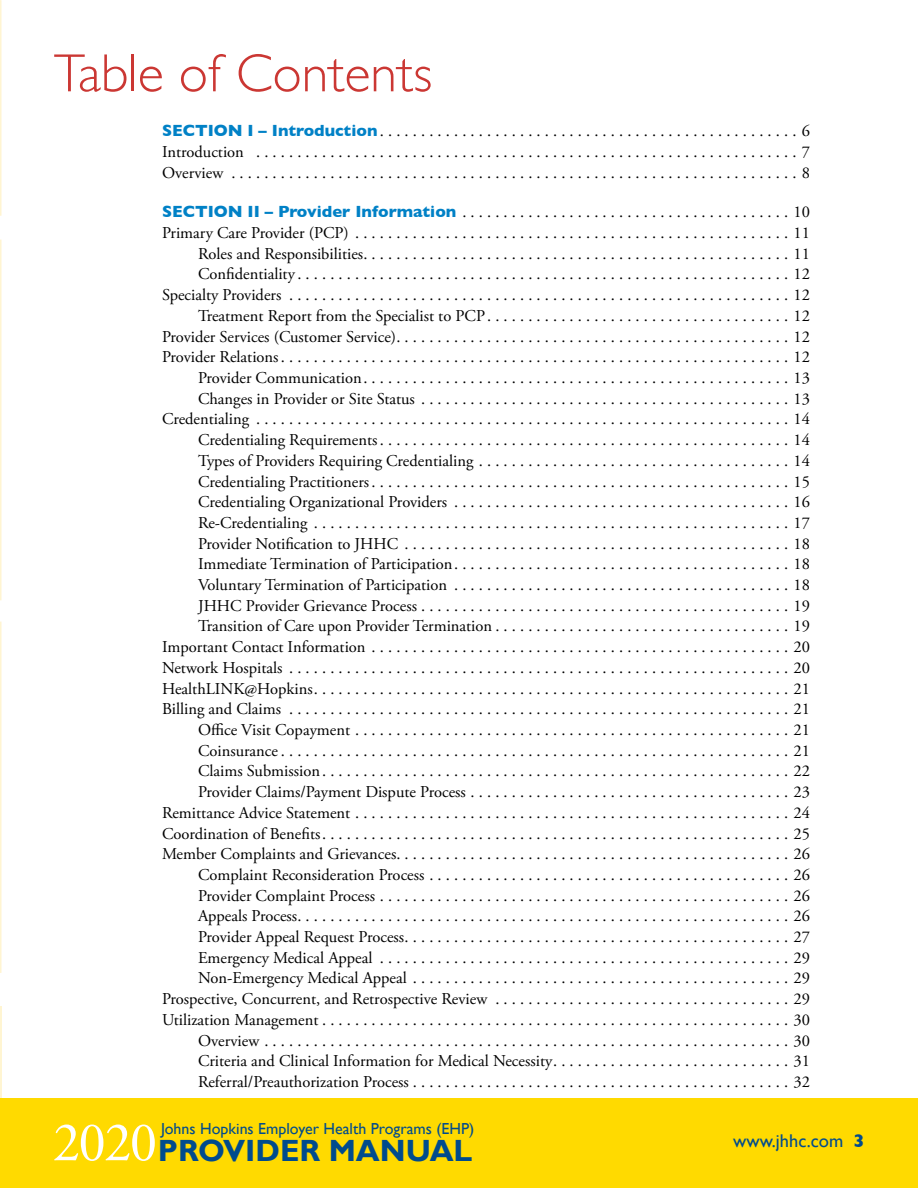
<style>
.page{position:relative;width:918px;height:1188px;background:#fff}
.page>*{position:absolute;margin:0;border:0;box-sizing:border-box;transform-origin:0 0}
.t1{font:55.8px "Adobe Garamond Pro";color:#fff}
.t2{font:300 54px "Gill Sans";color:#cb3733}
.t3{font:700 30.75px "Gill Sans";color:#004b8d}
.t4{font:18.45px "Gill Sans";color:#004b8d}
.t5{font:16.5px/20.7px "Adobe Garamond Pro";color:#000;text-align:justify}
.t6{font:15.9px "Gill Sans";color:#004b8d}
.s1{font-family:"Gill Sans";font-weight:700;color:#0081c6}
.s2{font-weight:700}
</style>
<div class="page">
<div style="left:0;top:1098px;width:918px;height:90px;background:#ffda00"></div>
<svg style="left:0;top:0;width:2px;height:216px"></svg>
<svg style="left:0;top:240px;width:2px;height:360px"></svg>
<svg style="left:0;top:622px;width:2px;height:351px"></svg>
<hr style="left:0;top:1006px;width:2px;height:92px;background:#fff5d2">
<h2 class="t2" style="left:54px;top:31px;width:380px">Table of Contents</h2>
<p class="t5" style="left:162px;top:121px;width:650px"><span class="s1">SECTION I – Introduction</span> . . . . . . . . . . . . . . . . . . . . . . . . . . . . . . . . . . . . . . . . . . . . . . . . . . . 6<br>Introduction . . . . . . . . . . . . . . . . . . . . . . . . . . . . . . . . . . . . . . . . . . . . . . . . . . . . . . . . . . . . . . . . . 7<br>Overview . . . . . . . . . . . . . . . . . . . . . . . . . . . . . . . . . . . . . . . . . . . . . . . . . . . . . . . . . . . . . . . . . . . . . 8</p>
<p class="t5" style="left:162px;top:202px;width:650px;text-align:right"><span class="s1">SECTION II – Provider Information</span> . . . . . . . . . . . . . . . . . . . . . . . . . . . . . . . . . . . . . . . . 10<br>Primary Care Provider (PCP) . . . . . . . . . . . . . . . . . . . . . . . . . . . . . . . . . . . . . . . . . . . . . . . . . . . . . 11<br>Roles and Responsibilities . . . . . . . . . . . . . . . . . . . . . . . . . . . . . . . . . . . . . . . . . . . . . . . . . . . . 11<br>Confidentiality . . . . . . . . . . . . . . . . . . . . . . . . . . . . . . . . . . . . . . . . . . . . . . . . . . . . . . . . . . . . 12<br>Specialty Providers . . . . . . . . . . . . . . . . . . . . . . . . . . . . . . . . . . . . . . . . . . . . . . . . . . . . . . . . . . . . . 12<br>Treatment Report from the Specialist to PCP . . . . . . . . . . . . . . . . . . . . . . . . . . . . . . . . . . . . . 12<br>Provider Services (Customer Service) . . . . . . . . . . . . . . . . . . . . . . . . . . . . . . . . . . . . . . . . . . . . . . . . 12<br>Provider Relations . . . . . . . . . . . . . . . . . . . . . . . . . . . . . . . . . . . . . . . . . . . . . . . . . . . . . . . . . . . . . . 12<br>Provider Communication . . . . . . . . . . . . . . . . . . . . . . . . . . . . . . . . . . . . . . . . . . . . . . . . . . . . 13<br>Changes in Provider or Site Status . . . . . . . . . . . . . . . . . . . . . . . . . . . . . . . . . . . . . . . . . . . . . 13<br>Credentialing . . . . . . . . . . . . . . . . . . . . . . . . . . . . . . . . . . . . . . . . . . . . . . . . . . . . . . . . . . . . . . . . . 14<br>Credentialing Requirements . . . . . . . . . . . . . . . . . . . . . . . . . . . . . . . . . . . . . . . . . . . . . . . . . . 14<br>Types of Providers Requiring Credentialing . . . . . . . . . . . . . . . . . . . . . . . . . . . . . . . . . . . . . . 14<br>Credentialing Practitioners . . . . . . . . . . . . . . . . . . . . . . . . . . . . . . . . . . . . . . . . . . . . . . . . . . . 15<br>Credentialing Organizational Providers . . . . . . . . . . . . . . . . . . . . . . . . . . . . . . . . . . . . . . . . . 16<br>Re-Credentialing . . . . . . . . . . . . . . . . . . . . . . . . . . . . . . . . . . . . . . . . . . . . . . . . . . . . . . . . . . 17<br>Provider Notification to JHHC . . . . . . . . . . . . . . . . . . . . . . . . . . . . . . . . . . . . . . . . . . . . . . . 18<br>Immediate Termination of Participation . . . . . . . . . . . . . . . . . . . . . . . . . . . . . . . . . . . . . . . . . 18<br>Voluntary Termination of Participation . . . . . . . . . . . . . . . . . . . . . . . . . . . . . . . . . . . . . . . . . 18<br>JHHC Provider Grievance Process.............................................19<br>Transition of Care upon Provider Termination . . . . . . . . . . . . . . . . . . . . . . . . . . . . . . . . . . . . 19<br>Important Contact Information . . . . . . . . . . . . . . . . . . . . . . . . . . . . . . . . . . . . . . . . . . . . . . . . . . . 20<br>Network Hospitals . . . . . . . . . . . . . . . . . . . . . . . . . . . . . . . . . . . . . . . . . . . . . . . . . . . . . . . . . . . . . 20<br>HealthLINK@Hopkins . . . . . . . . . . . . . . . . . . . . . . . . . . . . . . . . . . . . . . . . . . . . . . . . . . . . . . . . . . 21<br>Billing and Claims . . . . . . . . . . . . . . . . . . . . . . . . . . . . . . . . . . . . . . . . . . . . . . . . . . . . . . . . . . . . . 21<br>Office Visit Copayment . . . . . . . . . . . . . . . . . . . . . . . . . . . . . . . . . . . . . . . . . . . . . . . . . . . . . 21<br>Coinsurance . . . . . . . . . . . . . . . . . . . . . . . . . . . . . . . . . . . . . . . . . . . . . . . . . . . . . . . . . . . . . . 21<br>Claims Submission . . . . . . . . . . . . . . . . . . . . . . . . . . . . . . . . . . . . . . . . . . . . . . . . . . . . . . . . . 22<br>Provider Claims/Payment Dispute Process . . . . . . . . . . . . . . . . . . . . . . . . . . . . . . . . . . . . . . . 23<br>Remittance Advice Statement . . . . . . . . . . . . . . . . . . . . . . . . . . . . . . . . . . . . . . . . . . . . . . . . . . . . . 24<br>Coordination of Benefits . . . . . . . . . . . . . . . . . . . . . . . . . . . . . . . . . . . . . . . . . . . . . . . . . . . . . . . . . 25<br>Member Complaints and Grievances . . . . . . . . . . . . . . . . . . . . . . . . . . . . . . . . . . . . . . . . . . . . . . . . 26<br>Complaint Reconsideration Process . . . . . . . . . . . . . . . . . . . . . . . . . . . . . . . . . . . . . . . . . . . . 26<br>Provider Complaint Process . . . . . . . . . . . . . . . . . . . . . . . . . . . . . . . . . . . . . . . . . . . . . . . . . . 26<br>Appeals Process . . . . . . . . . . . . . . . . . . . . . . . . . . . . . . . . . . . . . . . . . . . . . . . . . . . . . . . . . . . . 26<br>Provider Appeal Request Process . . . . . . . . . . . . . . . . . . . . . . . . . . . . . . . . . . . . . . . . . . . . . . . 27<br>Emergency Medical Appeal . . . . . . . . . . . . . . . . . . . . . . . . . . . . . . . . . . . . . . . . . . . . . . . . . . 29<br>Non-Emergency Medical Appeal . . . . . . . . . . . . . . . . . . . . . . . . . . . . . . . . . . . . . . . . . . . . . . 29<br>Prospective, Concurrent, and Retrospective Review . . . . . . . . . . . . . . . . . . . . . . . . . . . . . . . . . . . . 29<br>Utilization Management . . . . . . . . . . . . . . . . . . . . . . . . . . . . . . . . . . . . . . . . . . . . . . . . . . . . . . . . . 30<br>Overview . . . . . . . . . . . . . . . . . . . . . . . . . . . . . . . . . . . . . . . . . . . . . . . . . . . . . . . . . . . . . . . . 30<br>Criteria and Clinical Information for Medical Necessity . . . . . . . . . . . . . . . . . . . . . . . . . . . . . 31<br>Referral/Preauthorization Process . . . . . . . . . . . . . . . . . . . . . . . . . . . . . . . . . . . . . . . . . . . . . . 32</p>
<p class="t6" style="left:161px;top:1119px;width:315px">Johns Hopkins Employer Health Programs (EHP)</p>
<h3 class="t3" style="left:158px;top:1132px;width:316px">PROVIDER MANUAL</h3>
<h1 class="t1" style="left:53px;top:1109px;width:106px">2020</h1>
<p class="t4" style="left:733px;top:1130px;width:133px">www.jhhc.com <span class="s2">3</span></p>
</div>
